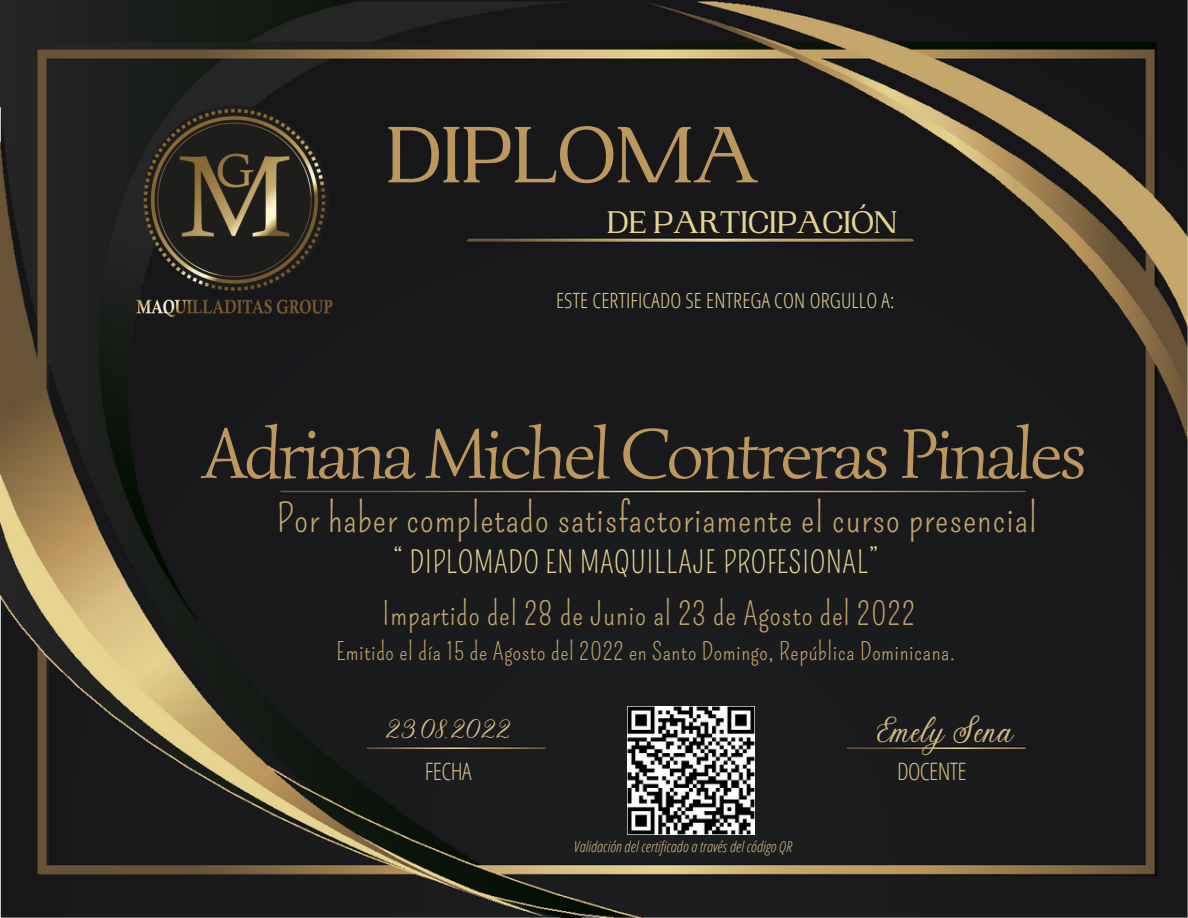
<style>
.page{position:relative;width:1188px;height:918px;background:#fff}
.page>*{position:absolute;margin:0;border:0;box-sizing:border-box;transform-origin:0 0}
.t1{font:500 84px "PP Woodland";letter-spacing:-.025em;color:#bc975e}
.t2{font:72px "Simonetta";letter-spacing:-.04em;color:#bc975e}
.t3{font:39px "Pompiere";letter-spacing:.025em;color:#c5a76c}
.t4{font:36px "Stoic";letter-spacing:.03em;color:#d9be85}
.t5{font:500 33px "PP Woodland";letter-spacing:-.025em;color:#e7d491}
.t6{font:31.5px "Pompiere";letter-spacing:.025em;color:#c5a76c}
.t7{font:30px "Pompiere";letter-spacing:.025em;color:#e7d491}
.t8{font:27px "Stoic";letter-spacing:.03em;color:#d9be85}
.t9{font:24px "Pompiere";letter-spacing:.025em;color:#c5a76c}
.t10{font:300 24px "Open Sans Condensed";letter-spacing:-.025em;color:#d9be85}
.t11{font:300 21px "Open Sans Condensed";letter-spacing:.01em;color:#e7d491}
.t12{font:italic 300 15px "Open Sans Condensed";letter-spacing:.01em;color:#d9be85}
</style>
<div class="page">
<img style="left:0;top:0;width:1188px;height:918px">
<img style="left:100px;top:102px;width:270px;height:216px">
<img style="left:627px;top:707px;width:127px;height:127px">
<h1 class="t1" style="left:385px;top:107px;width:376px">DIPLOMA</h1>
<h3 class="t5" style="left:607px;top:203px;width:293px">DE PARTICIPACIÓN</h3>
<p class="t11" style="left:556px;top:286px;width:340px">ESTE CERTIFICADO SE ENTREGA CON ORGULLO A:</p>
<h2 class="t2" style="left:203px;top:409px;width:886px">Adriana Michel Contreras Pinales</h2>
<h3 class="t3" style="left:277px;top:496px;width:761px">Por haber completado satisfactoriamente el curso presencial</h3>
<p class="t7" style="left:393px;top:545px;width:487px">“ DIPLOMADO EN MAQUILLAJE PROFESIONAL”</p>
<h3 class="t6" style="left:382px;top:596px;width:534px">Impartido del 28 de Junio al 23 de Agosto del 2022</h3>
<p class="t9" style="left:336px;top:638px;width:620px">Emitido el día 15 de Agosto del 2022 en Santo Domingo, República Dominicana.</p>
<p class="t8" style="left:385px;top:716px;width:126px">23.08.2022</p>
<h3 class="t4" style="left:874px;top:713px;width:140px">Emely Sena</h3>
<p class="t10" style="left:425px;top:754px;width:48px">FECHA</p>
<p class="t10" style="left:897px;top:754px;width:71px">DOCENTE</p>
<p class="t12" style="left:574px;top:836px;width:219px">Validación del certificado a través del código QR</p>
</div>
